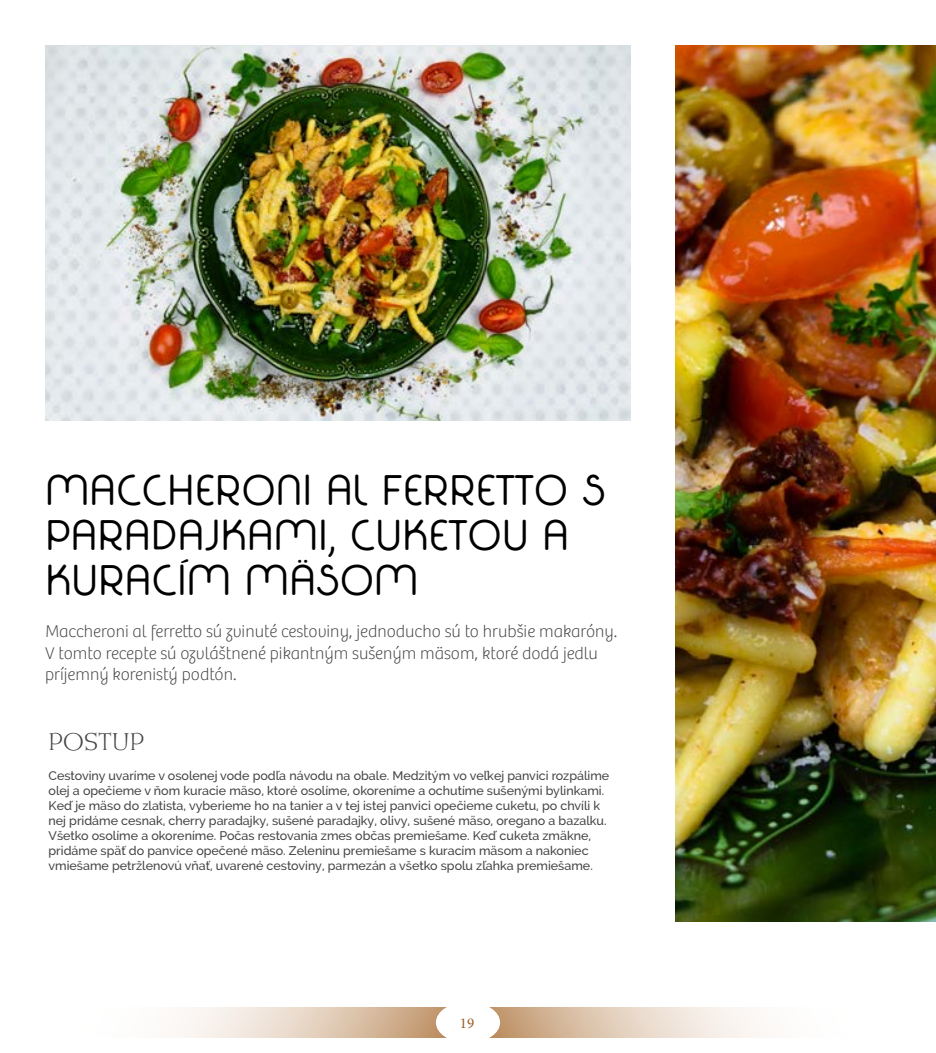
<style>
.page{position:relative;width:936px;height:1053px;background:#fff}
.page>*{position:absolute;margin:0;border:0;box-sizing:border-box;transform-origin:0 0}
.t1{font:37.5px/45px "Fabada";color:#000}
.t2{font:200 22.5px "Metropolis SG";color:#434343}
.t3{font:100 17.5px/21px "Bree";color:#434343}
.t4{font:15px "Minion Pro";color:#9d5e25}
.t5{font:500 12.5px/15px "Raleway";color:#434343}
</style>
<div class="page">
<svg style="left:173px;top:1007px;width:272px;height:29px;background:#e4d1be"></svg>
<svg style="left:491px;top:1007px;width:273px;height:29px;background:#e3d0be"></svg>
<div style="left:436px;top:1001px;width:64px;height:41px;background:#fff;border-radius:50%"></div>
<img style="left:675px;top:45px;width:260px;height:876px">
<img style="left:45px;top:45px;width:585px;height:376px">
<h1 class="t1" style="left:45px;top:468px;width:562px">MACCHERONI AL FERRETTO S<br>PARADAJKAMI, CUKETOU A<br>KURACÍM MÄSOM</h1>
<h3 class="t3" style="left:45px;top:621px;width:573px">Maccheroni al ferretto sú zvinuté cestoviny, jednoducho sú to hrubšie makaróny.<br>V tomto recepte sú ozvláštnené pikantným sušeným mäsom, ktoré dodá jedlu príjemný korenistý podtón.</h3>
<h2 class="t2" style="left:49px;top:728px;width:97px">POSTUP</h2>
<p class="t5" style="left:49px;top:767px;width:562px">Cestoviny uvaríme v osolenej vode podľa návodu na obale. Medzitým vo veľkej panvici rozpálime olej a opečieme v ňom kuracie mäso, ktoré osolíme, okoreníme a ochutíme sušenými bylinkami.<br>Keď je mäso do zlatista, vyberieme ho na tanier a v tej istej panvici opečieme cuketu, po chvíli k nej pridáme cesnak, cherry paradajky, sušené paradajky, olivy, sušené mäso, oregano a bazalku.<br>Všetko osolíme a okoreníme. Počas restovania zmes občas premiešame. Keď cuketa zmäkne, pridáme späť do panvice opečené mäso. Zeleninu premiešame s kuracím mäsom a nakoniec vmiešame petržlenovú vňať, uvarené cestoviny, parmezán a všetko spolu zľahka premiešame.</p>
<p class="t4" style="left:460px;top:1013px;width:16px">19</p>
</div>
